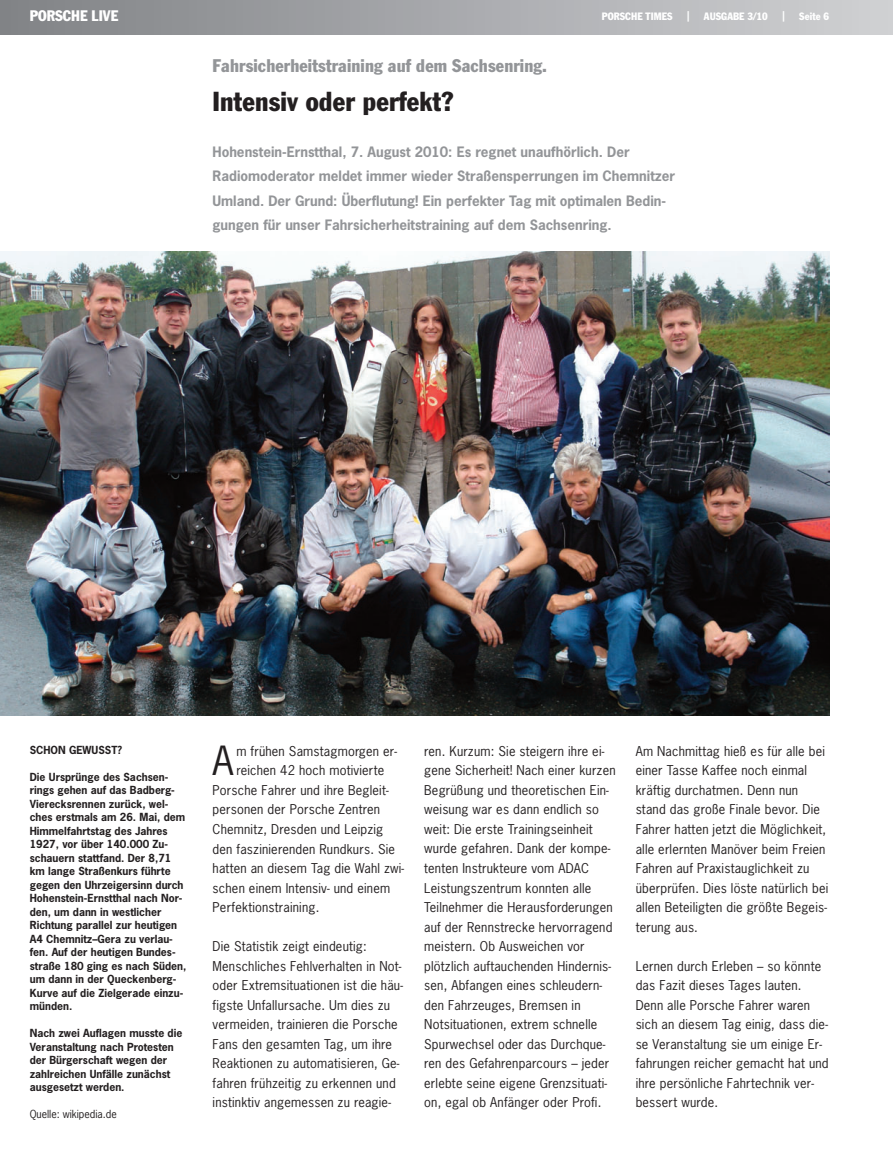
<style>
.page{position:relative;width:893px;height:1170px;background:#fff}
.page>*{position:absolute;margin:0;border:0;box-sizing:border-box;transform-origin:0 0}
.t1{font:37.8px "Porsche News Gothic";color:#231f20}
.t2{font:condensed 27px "Porsche Franklin Gothic";letter-spacing:.005em;color:#231f20}
.t3{font:condensed 18px "Porsche Franklin Gothic";letter-spacing:.005em;color:#939598}
.t4{font:condensed 15px "Porsche Franklin Gothic";color:#fff}
.t5{font:700 13.5px/24.5px "Porsche News Gothic";color:#939598}
.t6{font:12.75px/19.5px "Porsche News Gothic";letter-spacing:.015em;color:#231f20}
.t7{font:700 10.5px/13.5px "Porsche News Gothic";color:#231f20}
.t8{font:condensed 10.5px "Porsche Franklin Gothic";letter-spacing:.005em;color:#fff}
.t9{font:10.5px "Porsche News Gothic";color:#231f20}
</style>
<div class="page">
<div style="left:0;top:0;width:893px;height:34px;background:linear-gradient(to right,#808286,#d0d1d3)"></div>
<img style="left:0;top:251px;width:829px;height:464px">
<p class="t4" style="left:30px;top:10px;width:90px">PORSCHE LIVE</p>
<p class="t8" style="left:602px;top:12px;width:72px">PORSCHE TIMES</p>
<p class="t8" style="left:687px;top:11px;width:4px">|</p>
<p class="t8" style="left:704px;top:12px;width:65px">AUSGABE 3/10</p>
<p class="t8" style="left:782px;top:11px;width:4px">|</p>
<p class="t8" style="left:799px;top:12px;width:31px">Seite 6</p>
<h3 class="t3" style="left:213px;top:60px;width:336px">Fahrsicherheitstraining auf dem Sachsenring.</h3>
<h2 class="t2" style="left:213px;top:91px;width:242px">Intensiv oder perfekt?</h2>
<p class="t5" style="left:213px;top:141px;width:464px">Hohenstein-Ernstthal, 7. August 2010: Es regnet unaufhörlich. Der Radiomoderator meldet immer wieder Straßensperrungen im Chemnitzer Umland. Der Grund: Überflutung! Ein perfekter Tag mit optimalen Bedin&shy;gungen für unser Fahrsicherheitstraining auf dem Sachsenring.</p>
<p class="t7" style="left:30px;top:743px;width:94px">SCHON GEWUSST?</p>
<p class="t7" style="left:30px;top:770px;width:158px">Die Ursprünge des Sachsen&shy;rings gehen auf das Badberg-<br>Vierecksrennen zurück, wel&shy;ches erstmals am 26. Mai, dem<br>Himmelfahrtstag des Jahres<br>1927, vor über 140.000 Zu&shy;schauern stattfand. Der 8,71 km lange Straßenkurs führte gegen den Uhrzeigersinn durch<br>Hohenstein-Ernstthal nach Nor&shy;den, um dann in westlicher<br>Richtung parallel zur heutigen<br>A4 Chemnitz–Gera zu verlau&shy;fen. Auf der heutigen Bundes&shy;straße 180 ging es nach Süden, um dann in der Queckenberg-<br>Kurve auf die Zielgerade einzu&shy;münden.</p>
<p class="t7" style="left:30px;top:1027px;width:154px">Nach zwei Auflagen musste die<br>Veranstaltung nach Protesten der Bürgerschaft wegen der zahlreichen Unfälle zunächst ausgesetzt werden.</p>
<p class="t9" style="left:30px;top:1110px;width:88px">Quelle: wikipedia.de</p>
<h1 class="t1" style="left:213px;top:746px;width:23px">A</h1>
<p class="t6" style="left:236px;top:742px;width:162px">m frühen Samstagmorgen er-</p>
<p class="t6" style="left:236px;top:761px;width:149px">reichen 42 hoch motivierte</p>
<p class="t6" style="left:213px;top:781px;width:177px">Porsche Fahrer und ihre Begleit-</p>
<p class="t6" style="left:213px;top:800px;width:169px">personen der Porsche Zentren</p>
<p class="t6" style="left:213px;top:820px;width:172px">Chemnitz, Dresden und Leipzig</p>
<p class="t6" style="left:213px;top:839px;width:184px">den faszinierenden Rundkurs. Sie</p>
<p class="t6" style="left:213px;top:859px;width:193px">hatten an diesem Tag die Wahl zwi-</p>
<p class="t6" style="left:213px;top:878px;width:179px">schen einem Intensiv- und einem</p>
<p class="t6" style="left:213px;top:898px;width:108px">Perfektionstraining.</p>
<p class="t6" style="left:213px;top:937px;width:192px">Die Statistik zeigt eindeutig:<br>Menschliches Fehlverhalten in Not&shy;oder Extremsituationen ist die häu&shy;figste Unfallursache. Um dies zu vermeiden, trainieren die Porsche Fans den gesamten Tag, um ihre Reaktionen zu automatisieren, Ge&shy;fahren frühzeitig zu erkennen und instinktiv angemessen zu reagie-</p>
<p class="t6" style="left:424px;top:742px;width:193px">ren. Kurzum: Sie steigern ihre ei&shy;gene Sicherheit! Nach einer kurzen<br>Begrüßung und theoretischen Ein&shy;weisung war es dann endlich so weit: Die erste Trainingseinheit wurde gefahren. Dank der kompe&shy;tenten Instrukteure vom ADAC<br>Leistungszentrum konnten alle<br>Teilnehmer die Herausforderungen auf der Rennstrecke hervorragend meistern. Ob Ausweichen vor plötzlich auftauchenden Hindernis&shy;sen, Abfangen eines schleudern&shy;den Fahrzeuges, Bremsen in<br>Notsituationen, extrem schnelle<br>Spurwechsel oder das Durchque&shy;ren des Gefahrenparcours – jeder erlebte seine eigene Grenzsituati&shy;on, egal ob Anfänger oder Profi.</p>
<p class="t6" style="left:636px;top:742px;width:194px">Am Nachmittag hieß es für alle bei einer Tasse Kaffee noch einmal kräftig durchatmen. Denn nun stand das große Finale bevor. Die<br>Fahrer hatten jetzt die Möglichkeit, alle erlernten Manöver beim Freien<br>Fahren auf Praxistauglichkeit zu überprüfen. Dies löste natürlich bei allen Beteiligten die größte Begeis&shy;terung aus.</p>
<p class="t6" style="left:636px;top:956px;width:194px">Lernen durch Erleben – so könnte das Fazit dieses Tages lauten.<br>Denn alle Porsche Fahrer waren sich an diesem Tag einig, dass die&shy;se Veranstaltung sie um einige Er&shy;fahrungen reicher gemacht hat und ihre persönliche Fahrtechnik ver&shy;bessert wurde.</p>
</div>
